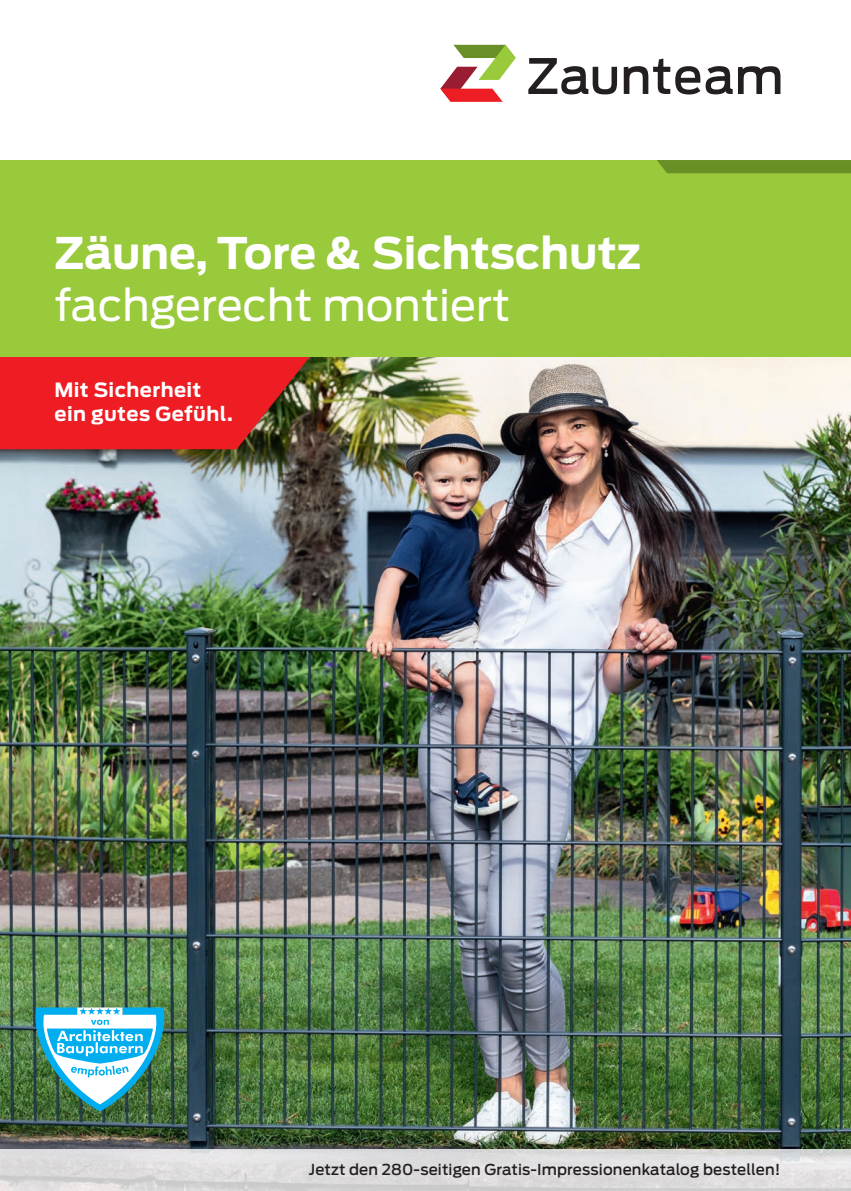
<style>
.page{position:relative;width:851px;height:1191px;background:#fff}
.page>*{position:absolute;margin:0;border:0;box-sizing:border-box;transform-origin:0 0}
.t1{font:700 43.35px "Antenna";color:#fff}
.t2{font:43.35px "Antenna";color:#fff}
.t3{font:700 19.5px/23.4px "Antenna";letter-spacing:.02em;color:#fff}
.t4{font:500 15px "Antenna";letter-spacing:.01em;color:#231f20}
</style>
<div class="page">
<img style="left:0;top:356px;width:850px;height:793px">
<svg style="left:0;top:1149px;width:850px;height:42px;background:#dcdbdc"></svg>
<svg style="left:623px;top:59px;width:157px;height:35px"></svg>
<svg style="left:528px;top:58px;width:89px;height:36px"></svg>
<svg style="left:440px;top:45px;width:75px;height:57px"></svg>
<div style="left:0;top:352px;width:325px;height:112px;background:#231f20;opacity:.15"></div>
<svg style="left:0;top:356px;width:311px;height:93px;background:#d92525"></svg>
<div style="left:0;top:160px;width:850px;height:196px;background:#99ca3b"></div>
<div style="left:657px;top:160px;width:193px;height:13px;background:#689027"></div>
<svg style="left:35px;top:1007px;width:129px;height:104px"></svg>
<h1 class="t1" style="left:55px;top:227px;width:587px">Zäune, Tore &amp; Sichtschutz</h1>
<h1 class="t2" style="left:55px;top:279px;width:457px">fachgerecht montiert</h1>
<h2 class="t3" style="left:55px;top:379px;width:180px">Mit Sicherheit ein gutes Gefühl.</h2>
<p class="t4" style="left:309px;top:1160px;width:473px">Jetzt den 280-seitigen Gratis-Impressionenkatalog bestellen!</p>
</div>
